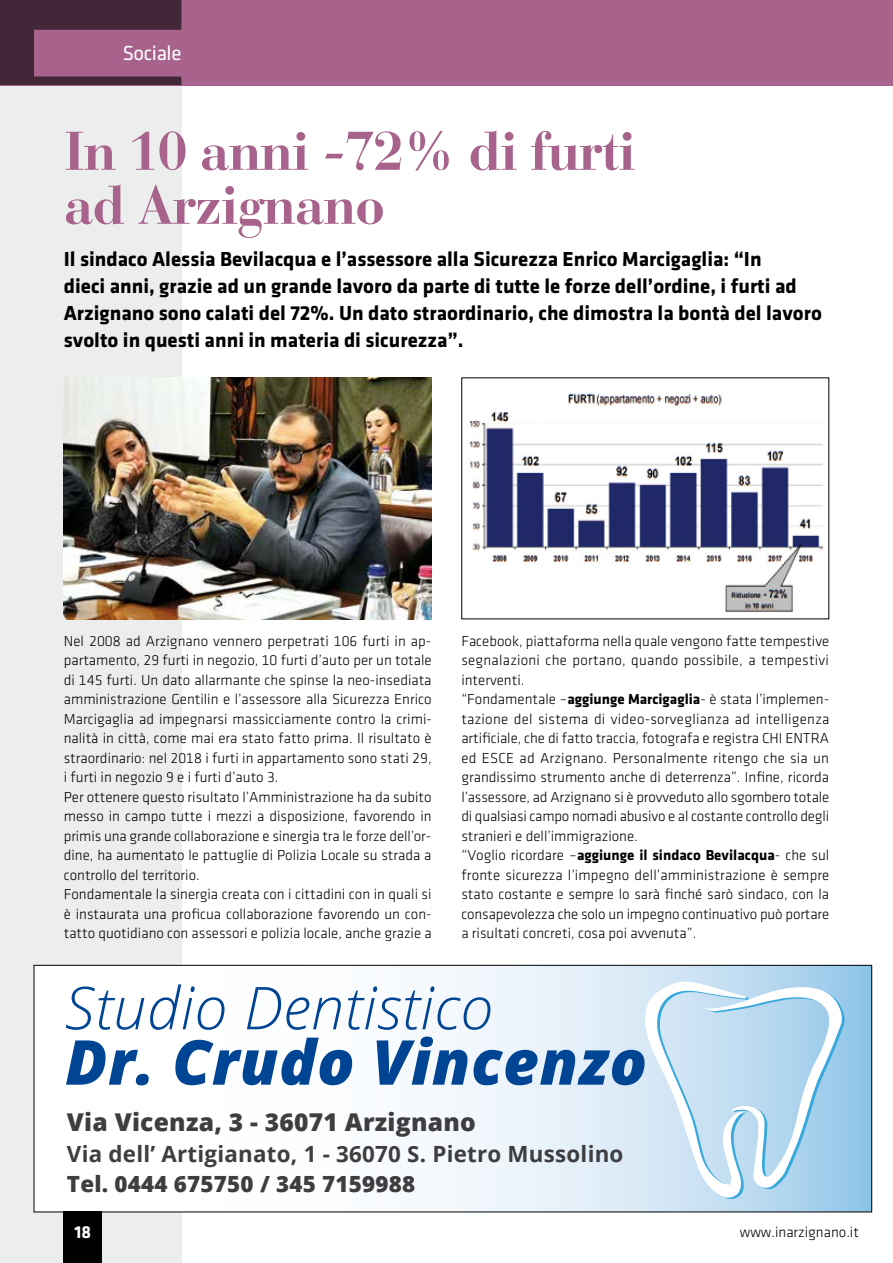
<style>
.page{position:relative;width:893px;height:1263px;background:#fff}
.page>*{position:absolute;margin:0;border:0;box-sizing:border-box;transform-origin:0 0}
.t1{font:italic 800 61.95px "Open Sans";letter-spacing:.01em;color:#004494}
.t2{font:italic 300 59.1px "Open Sans";letter-spacing:.01em;color:#004494}
.t3{font:700 54px/54px "Bauer Bodoni";letter-spacing:-.025em;color:#a7638b}
.t4{font:800 24.6px "Open Sans";letter-spacing:.01em;color:#3e3d40}
.t5{font:700 22.35px "Open Sans";letter-spacing:.01em;color:#3e3d40}
.t6{font:800 22.35px "Open Sans";letter-spacing:.01em;color:#3e3d40}
.t7{font:700 21px/27px "Klavika";color:#000}
.t8{font:21px "Klavika Regular OSTF";letter-spacing:-.02em;color:#fff}
.t9{font:700 18px "Klavika";color:#fff}
.t10{font:15px/19.5px "Klavika Light TF";color:#000}
.t11{font:700 15px "Klavika";color:#000}
.s1{font-family:"Klavika";font-weight:700}
.s2{font-family:"Klavika Light TF";font-weight:400}
</style>
<div class="page">
<div style="left:0;top:85px;width:181px;height:1178px;background:#eceded"></div>
<div style="left:0;top:0;width:893px;height:85px;background:#a7638b"></div>
<svg style="left:36px;top:967px;width:834px;height:243px"></svg>
<svg style="left:645px;top:981px;width:201px;height:218px;background:#c0def1"></svg>
<div style="left:34px;top:965px;width:838px;height:247px;border:1px solid #000"></div>
<div style="left:64px;top:1212px;width:38px;height:51px;background:#000"></div>
<svg style="left:0;top:0;width:181px;height:85px"></svg>
<img style="left:469px;top:393px;width:354px;height:219px">
<img style="left:64px;top:377px;width:368px;height:242px">
<h3 class="t8" style="left:123px;top:43px;width:60px">Sociale</h3>
<h3 class="t3" style="left:64px;top:124px;width:574px">In 10 anni -72% di furti ad Arzignano</h3>
<p class="t7" style="left:64px;top:245px;width:760px">Il sindaco Alessia Bevilacqua e l’assessore alla Sicurezza Enrico Marcigaglia: “In<br>dieci anni, grazie ad un grande lavoro da parte di tutte le forze dell’ordine, i furti ad Arzignano sono calati del 72%. Un dato straordinario, che dimostra la bontà del lavoro svolto in questi anni in materia di sicurezza”.</p>
<p class="t10" style="left:64px;top:631px;width:370px">Nel 2008 ad Arzignano vennero perpetrati 106 furti in ap&shy;partamento, 29 furti in negozio, 10 furti d’auto per un totale di 145 furti. Un dato allarmante che spinse la neo-insediata amministrazione Gentilin e l’assessore alla Sicurezza Enrico Marcigaglia ad impegnarsi massicciamente contro la crimi&shy;nalità in città, come mai era stato fatto prima. Il risultato è straordinario: nel 2018 i furti in appartamento sono stati 29, i furti in negozio 9 e i furti d’auto 3.<br>Per ottenere questo risultato l’Amministrazione ha da subito messo in campo tutte i mezzi a disposizione, favorendo in primis una grande collaborazione e sinergia tra le forze dell’or&shy;dine, ha aumentato le pattuglie di Polizia Locale su strada a controllo del territorio.<br>Fondamentale la sinergia creata con i cittadini con in quali si è instaurata una proficua collaborazione favorendo un con&shy;tatto quotidiano con assessori e polizia locale, anche grazie a</p>
<p class="t10" style="left:461px;top:631px;width:370px">Facebook, piattaforma nella quale vengono fatte tempestive segnalazioni che portano, quando possibile, a tempestivi interventi.<br>“Fondamentale –<span class="s1">aggiunge Marcigaglia</span>- è stata l’implemen&shy;tazione del sistema di video-sorveglianza ad intelligenza artificiale, che di fatto traccia, fotografa e registra CHI ENTRA ed ESCE ad Arzignano. Personalmente ritengo che sia un grandissimo strumento anche di deterrenza”. Infine, ricorda l’assessore, ad Arzignano si è provveduto allo sgombero totale di qualsiasi campo nomadi abusivo e al costante controllo degli stranieri e dell’immigrazione.</p>
<p class="t11" style="left:461px;top:847px;width:369px"><span class="s2">“Voglio ricordare –</span>aggiunge il sindaco Bevilacqua<span class="s2">- che sul</span></p>
<p class="t10" style="left:461px;top:865px;width:370px;text-align:justify">fronte sicurezza l’impegno dell’amministrazione è sempre stato costante e sempre lo sarà finché sarò sindaco, con la consapevolezza che solo un impegno continuativo può portare a risultati concreti, cosa poi avvenuta”.</p>
<h2 class="t2" style="left:65px;top:967px;width:430px">Studio Dentistico</h2>
<h1 class="t1" style="left:65px;top:1015px;width:584px">Dr. Crudo Vincenzo</h1>
<h3 class="t4" style="left:67px;top:1103px;width:410px">Via Vicenza, 3 - 36071 Arzignano</h3>
<h3 class="t5" style="left:67px;top:1138px;width:558px">Via dell’ Artigianato, 1 - 36070 S. Pietro Mussolino</h3>
<h3 class="t6" style="left:67px;top:1167px;width:350px">Tel. 0444 675750 / 345 7159988</h3>
<p class="t9" style="left:75px;top:1222px;width:18px">18</p>
<p class="t10" style="left:740px;top:1223px;width:121px">www.inarzignano.it</p>
</div>
